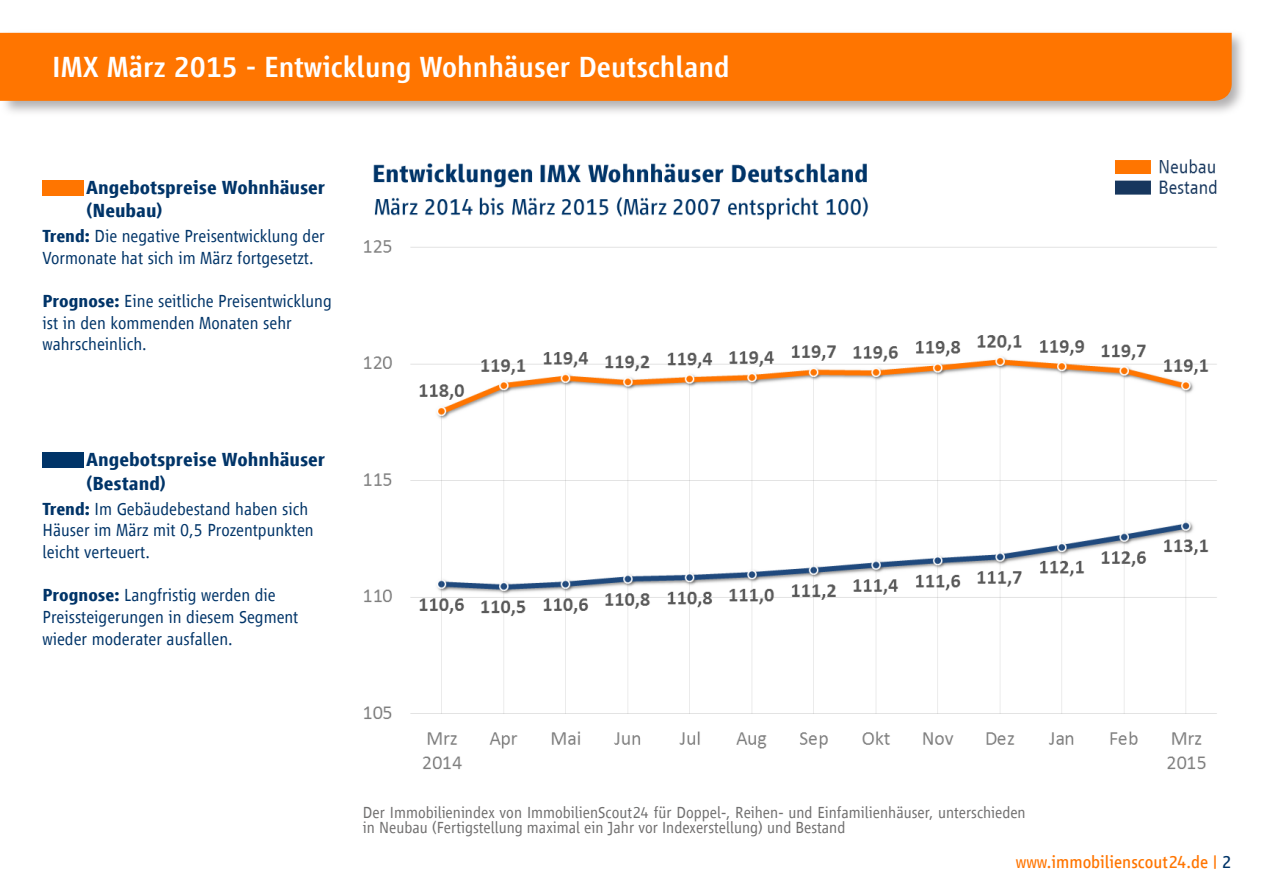
<style>
.page{position:relative;width:1263px;height:893px;background:#fff}
.page>*{position:absolute;margin:0;border:0;box-sizing:border-box;transform-origin:0 0}
.t1{font:500 30px "Scout Vialog";color:#fff}
.t2{font:700 19.5px/23.4px "Scout Vialog";color:#003468}
.t3{font:300 18px/21.6px "Scout Vialog";color:#003468}
.t4{font:18px "Scout Vialog";color:#ff7500}
.t5{font:300 16.5px/15px "Scout Vialog";color:#706f6f}
.s1{font-weight:700}
.s2{color:#003468}
</style>
<div class="page">
<svg style="left:0;top:32px;width:1243px;height:81px"></svg>
<div style="left:0;top:33px;width:1232px;height:68px;background:#ff7500"></div>
<img style="left:364px;top:159px;width:853px;height:610px">
<div style="left:43px;top:180px;width:41px;height:16px;background:#ff7500"></div>
<div style="left:43px;top:452px;width:41px;height:16px;background:#003468"></div>
<h1 class="t1" style="left:52px;top:50px;width:679px">IMX März 2015 - Entwicklung Wohnhäuser Deutschland</h1>
<p class="t2" style="left:86px;top:176px;width:241px">Angebotspreise Wohnhäuser (Neubau)</p>
<p class="t3" style="left:43px;top:226px;width:284px"><span class="s1">Trend:</span> Die negative Preisentwicklung der<br>Vormonate hat sich im März fortgesetzt.</p>
<p class="t3" style="left:43px;top:290px;width:291px"><span class="s1">Prognose:</span> Eine seitliche Preisentwicklung ist in den kommenden Monaten sehr wahrscheinlich.</p>
<p class="t2" style="left:86px;top:448px;width:241px">Angebotspreise Wohnhäuser (Bestand)</p>
<p class="t3" style="left:43px;top:498px;width:273px"><span class="s1">Trend:</span> Im Gebäudebestand haben sich<br>Häuser im März mit 0,5 Prozentpunkten leicht verteuert.</p>
<p class="t3" style="left:43px;top:585px;width:257px"><span class="s1">Prognose:</span> Langfristig werden die<br>Preissteigerungen in diesem Segment wieder moderater ausfallen.</p>
<p class="t5" style="left:363px;top:805px;width:664px">Der Immobilienindex von ImmobilienScout24 für Doppel-, Reihen- und Einfamilienhäuser, unterschieden in Neubau (Fertigstellung maximal ein Jahr vor Indexerstellung) und Bestand</p>
<p class="t4" style="left:1016px;top:852px;width:217px">www.immobilienscout24.de | <span class="s2">2</span></p>
</div>
